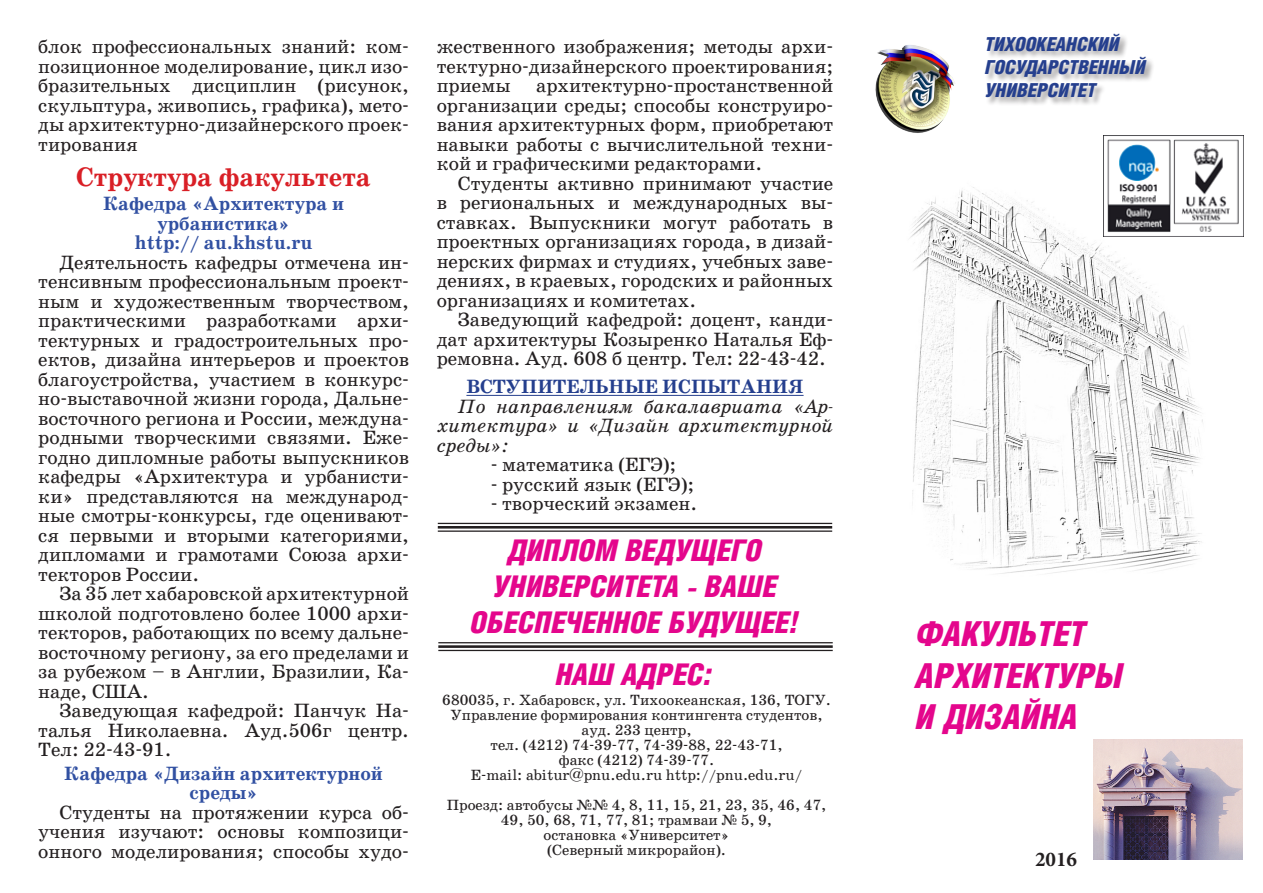
<style>
.page{position:relative;width:1263px;height:893px;background:#fff}
.page>*{position:absolute;margin:0;border:0;box-sizing:border-box;transform-origin:0 0}
.t1{font:italic 900 34.5px/41.4px "Helios Cond";color:#e4068c}
.t2{font:italic 900 30px "Helios Cond";color:#e4068c}
.Paragraph_Style_1{font:700 27px "School Book C";color:#d91f26}
.t3{font:700 21px "Minion Pro";color:#231f20}
.Paragraph_Style_1-2{font:19.5px/19.5px "School Book C";color:#231f20;text-align:justify}
.Paragraph_Style_1-3{font:700 19.5px/19.5px "School Book C";color:#3150a2;text-align:center}
.Zag{font:italic 19.5px/19.5px "School Book C";color:#231f20;text-align:justify}
.Zag-2{font:19.5px "School Book C";color:#231f20}
.Zag-3{font:700 19.5px "School Book C";color:#253f8e}
.t4{font:italic 900 19.35px "Helios Cond";color:#253f8e}
.t5{font:15px/15px "School Book C";color:#231f20;text-align:center}
</style>
<div class="page">
<img style="left:910px;top:187px;width:315px;height:387px">
<hr style="left:466px;top:395px;width:337px;height:1px;background:#253f8e">
<div style="left:985px;top:33px;width:170px;height:73px;background:#231f20;opacity:.38"></div>
<img style="left:1093px;top:740px;width:149px;height:119px">
<img style="left:875px;top:45px;width:80px;height:88px">
<img style="left:1103px;top:135px;width:140px;height:101px">
<hr style="left:438px;top:523px;width:394px;height:1px;background:#231f20">
<hr style="left:438px;top:526px;width:394px;height:3px;background:#231f20">
<hr style="left:438px;top:530px;width:394px;height:2px;background:#231f20">
<hr style="left:438px;top:642px;width:395px;height:1px;background:#231f20">
<hr style="left:438px;top:645px;width:395px;height:3px;background:#231f20">
<hr style="left:438px;top:650px;width:395px;height:1px;background:#231f20">
<p class="Paragraph_Style_1-2" style="left:38px;top:37px;width:372px">блок профессиональных знаний: ком&shy;позиционное моделирование, цикл изо&shy;бразительных дисциплин (рисунок, скульптура, живопись, графика), мето&shy;ды архитектурно-дизайнерского проек&shy;тирования</p>
<p class="Paragraph_Style_1" style="left:76px;top:163px;width:296px">Структура факультета</p>
<p class="Paragraph_Style_1-3" style="left:103px;top:195px;width:242px">Кафедра «Архитектура и урбанистика»<br>http:// au.khstu.ru</p>
<p class="Paragraph_Style_1-2" style="left:38px;top:253px;width:372px;text-indent:21px">Деятельность кафедры отмечена ин&shy;тенсивным профессиональным проект&shy;ным и художественным творчеством, практическими разработками архи&shy;тектурных и градостроительных про&shy;ектов, дизайна интерьеров и проектов благоустройства, участием в конкурс&shy;но-выставочной жизни города, Дальне&shy;восточного региона и России, междуна&shy;родными творческими связями. Еже&shy;годно дипломные работы выпускников кафедры «Архитектура и урбанисти&shy;ки» представляются на международ&shy;ные смотры-конкурсы, где оценивают&shy;ся первыми и вторыми категориями, дипломами и грамотами Союза архи&shy;текторов России.</p>
<p class="Paragraph_Style_1-2" style="left:38px;top:584px;width:372px;text-indent:21px">За 35 лет хабаровской архитектурной школой подготовлено более 1000 архи&shy;текторов, работающих по всему дальне&shy;восточному региону, за его пределами и за рубежом – в Англии, Бразилии, Ка&shy;наде, США.</p>
<p class="Paragraph_Style_1-2" style="left:38px;top:701px;width:372px;text-indent:21px">Заведующая кафедрой: Панчук На&shy;талья Николаевна. Ауд.506г центр.<br>Тел: 22-43-91.</p>
<p class="Paragraph_Style_1-3" style="left:64px;top:764px;width:320px">Кафедра «Дизайн архитектурной среды»</p>
<p class="Paragraph_Style_1-2" style="left:38px;top:803px;width:372px;text-indent:21px">Студенты на протяжении курса об&shy;учения изучают: основы композици&shy;онного моделирования; способы худо-</p>
<p class="Paragraph_Style_1-2" style="left:437px;top:37px;width:398px">жественного изображения; методы архи&shy;тектурно-дизайнерского проектирования; приемы</p>
<p class="Paragraph_Style_1-2" style="left:437px;top:76px;width:398px;text-indent:99px">архитектурно-простанственной организации среды; способы конструиро&shy;вания архитектурных форм, приобретают навыки работы с вычислительной техни&shy;кой и графическими редакторами.</p>
<p class="Paragraph_Style_1-2" style="left:437px;top:174px;width:398px;text-indent:21px">Студенты активно принимают участие в региональных и международных вы&shy;ставках. Выпускники могут работать в проектных организациях города, в дизай&shy;нерских фирмах и студиях, учебных заве&shy;дениях, в краевых, городских и районных организациях и комитетах.</p>
<p class="Paragraph_Style_1-2" style="left:437px;top:310px;width:398px;text-indent:21px">Заведующий кафедрой: доцент, канди&shy;дат архитектуры Козыренко Наталья Еф&shy;ремовна. Ауд. 608 б центр. Тел: 22-43-42.</p>
<p class="Zag-3" style="left:466px;top:376px;width:339px">ВСТУПИТЕЛЬНЫЕ ИСПЫТАНИЯ</p>
<p class="Zag" style="left:437px;top:397px;width:398px;text-indent:21px">По направлениям бакалавриата «Ар&shy;хитектура» и «Дизайн архитектурной среды»:</p>
<p class="Zag-2" style="left:491px;top:454px;width:187px">- математика (ЕГЭ);</p>
<p class="Zag-2" style="left:491px;top:474px;width:205px">- русский язык (ЕГЭ);</p>
<p class="Zag-2" style="left:491px;top:493px;width:208px">- творческий экзамен.</p>
<p class="t2" style="left:508px;top:533px;width:255px">ДИПЛОМ ВЕДУЩЕГО</p>
<p class="t2" style="left:493px;top:569px;width:285px">УНИВЕРСИТЕТА - ВАШЕ</p>
<p class="t2" style="left:471px;top:605px;width:330px">ОБЕСПЕЧЕННОЕ БУДУЩЕЕ!</p>
<p class="t2" style="left:556px;top:657px;width:158px">НАШ АДРЕС:</p>
<p class="t5" style="left:442px;top:692px;width:390px">680035, г. Хабаровск, ул. Тихоокеанская, 136, ТОГУ.</p>
<p class="t5" style="left:450px;top:707px;width:374px">Управление формирования контингента студентов, ауд. 233 центр,</p>
<p class="t5" style="left:490px;top:737px;width:294px">тел. (4212) 74-39-77, 74-39-88, 22-43-71,</p>
<p class="t5" style="left:559px;top:752px;width:157px">факс (4212) 74-39-77.</p>
<p class="t5" style="left:471px;top:767px;width:333px">E-mail: abitur@pnu.edu.ru http://pnu.edu.ru/</p>
<p class="t5" style="left:447px;top:797px;width:381px">Проезд: автобусы №№ 4, 8, 11, 15, 21, 23, 35, 46, 47,<br>49, 50, 68, 71, 77, 81; трамваи № 5, 9,</p>
<p class="t5" style="left:544px;top:827px;width:187px">остановка «Университет»</p>
<p class="t5" style="left:547px;top:842px;width:181px">(Северный микрорайон).</p>
<p class="t4" style="left:985px;top:33px;width:136px">ТИХООКЕАНСКИЙ</p>
<p class="t4" style="left:985px;top:56px;width:162px">ГОСУДАРСТВЕННЫЙ</p>
<p class="t4" style="left:985px;top:79px;width:112px">УНИВЕРСИТЕТ</p>
<p class="t1" style="left:916px;top:613px;width:171px">ФАКУЛЬТЕТ</p>
<p class="t1" style="left:916px;top:654px;width:208px">АРХИТЕКТУРЫ<br>И ДИЗАЙНА</p>
<p class="t3" style="left:1035px;top:844px;width:43px">2016</p>
</div>
